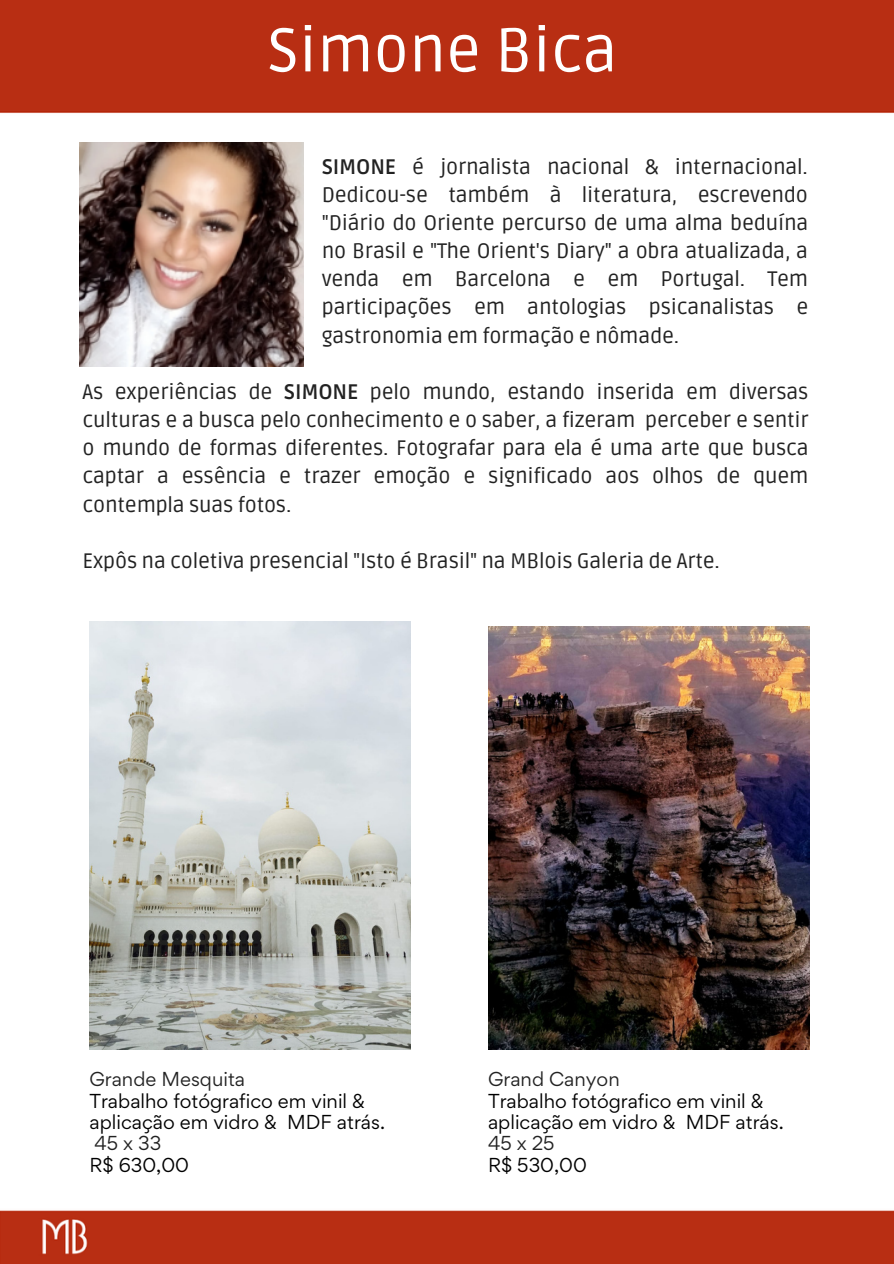
<style>
.page{position:relative;width:894px;height:1264px;background:#fff}
.page>*{position:absolute;margin:0;border:0;box-sizing:border-box;transform-origin:0 0}
.t1{font:61.5px "Ruda";color:#fff}
.t2{font:21px/28.2px "Ruda";letter-spacing:-.01em;color:#222;text-align:justify}
.t3{font:18px/21.5px "Gordita";color:#000}
.t4{font:18px "Gordita";color:#222}
.s1{font-weight:700}
</style>
<div class="page">
<img style="left:0;top:0;width:893px;height:1263px">
<img style="left:79px;top:142px;width:225px;height:224px">
<img style="left:89px;top:621px;width:321px;height:428px">
<img style="left:488px;top:626px;width:321px;height:423px">
<h1 class="t1" style="left:267px;top:15px;width:352px">Simone Bica</h1>
<p class="t2" style="left:322px;top:153px;width:488px"><span class="s1">SIMONE</span> é jornalista nacional &amp; internacional.<br>Dedicou-se também à literatura, escrevendo "Diário do Oriente percurso de uma alma beduína no Brasil e "The Orient's Diary" a obra atualizada, a venda em Barcelona e em Portugal. Tem participações em antologias psicanalistas e gastronomia em formação e nômade.</p>
<p class="t2" style="left:83px;top:378px;width:727px">As experiências de <span class="s1">SIMONE</span> pelo mundo, estando inserida em diversas culturas e a busca pelo conhecimento e o saber, a fizeram perceber e sentir o mundo de formas diferentes. Fotografar para ela é uma arte que busca captar a essência e trazer emoção e significado aos olhos de quem contempla suas fotos.</p>
<p class="t2" style="left:83px;top:547px;width:638px">Expôs na coletiva presencial "Isto é Brasil" na MBlois Galeria de Arte.</p>
<p class="t4" style="left:89px;top:1066px;width:157px">Grande Mesquita</p>
<p class="t3" style="left:89px;top:1089px;width:297px">Trabalho fotógrafico em vinil &amp; aplicação em vidro &amp; MDF atrás.</p>
<p class="t4" style="left:94px;top:1131px;width:68px">45 x 33</p>
<p class="t3" style="left:89px;top:1153px;width:101px">R$ 630,00</p>
<p class="t4" style="left:488px;top:1066px;width:133px">Grand Canyon</p>
<p class="t3" style="left:488px;top:1089px;width:297px">Trabalho fotógrafico em vinil &amp; aplicação em vidro &amp; MDF atrás.</p>
<p class="t4" style="left:488px;top:1131px;width:68px">45 x 25</p>
<p class="t3" style="left:488px;top:1153px;width:100px">R$ 530,00</p>
</div>
